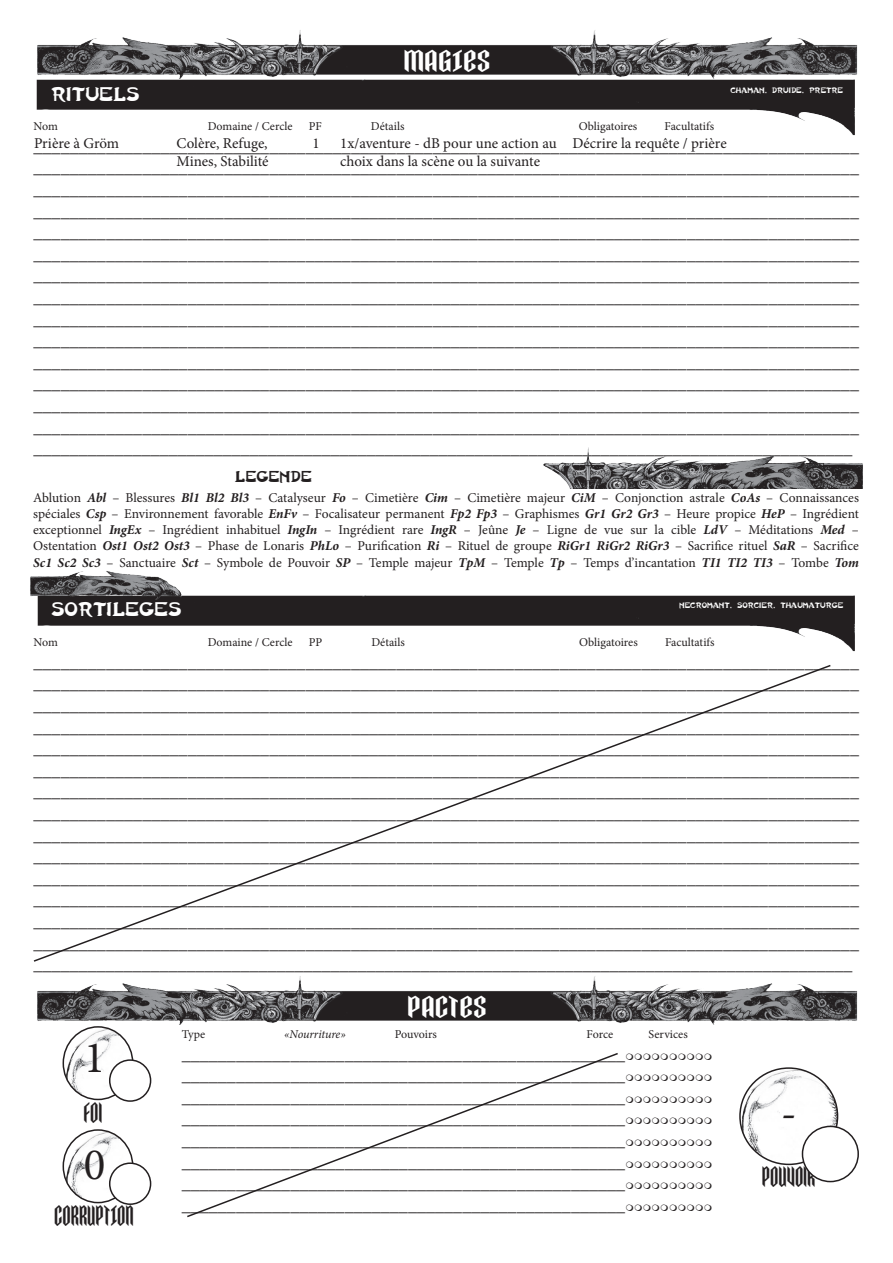
<style>
.page{position:relative;width:893px;height:1263px;background:#fff}
.page>*{position:absolute;margin:0;border:0;box-sizing:border-box;transform-origin:0 0}
.t1{font:45px "Minion Pro";color:#231f20}
.t2{font:28.8px "Saint Martyr";color:#fff;scale:1.55 1}
.t3{font:27px "Saint Martyr";color:#231f20}
.t4{font:18px/21.6px "Minion Pro";color:#231f20;text-align:justify}
.t5{font:15px/18px "Minion Pro";color:#231f20}
.t6{font:15px "Last Ninja";color:#fff}
.t7{font:13.5px/16.2px "Minion Pro";letter-spacing:-.005em;color:#231f20;text-align:justify}
.t8{font:12px "Minion Pro";color:#231f20}
.t9{font:italic 12px "Minion Pro";letter-spacing:-.015em;color:#231f20}
.t10{font:12px "Last Ninja";color:#231f20}
.t11{font:6px "Last Ninja";color:#fff}
.s1{font-weight:700;font-style:italic}
</style>
<div class="page">
<img style="left:37px;top:976px;width:821px;height:48px">
<img style="left:36px;top:30px;width:822px;height:106px">
<img style="left:37px;top:595px;width:818px;height:57px">
<img style="left:740px;top:1068px;width:97px;height:96px">
<div style="left:739px;top:1067px;width:99px;height:98px;border:2px solid #231f20;border-radius:50%"></div>
<img style="left:63px;top:1027px;width:70px;height:72px">
<div style="left:63px;top:1026px;width:70px;height:74px;border:2px solid #231f20;border-radius:50%"></div>
<div style="left:802px;top:1126px;width:56px;height:55px;background:#fff;border-radius:50%"></div>
<div style="left:802px;top:1126px;width:57px;height:56px;border:2px solid #231f20;border-radius:50%"></div>
<div style="left:110px;top:1060px;width:41px;height:41px;background:#fff;border-radius:50%"></div>
<div style="left:109px;top:1059px;width:42px;height:43px;border:2px solid #231f20;border-radius:50%"></div>
<img style="left:30px;top:571px;width:157px;height:30px">
<img style="left:543px;top:447px;width:320px;height:42px">
<img style="left:63px;top:1130px;width:70px;height:72px">
<div style="left:63px;top:1129px;width:70px;height:74px;border:2px solid #231f20;border-radius:50%"></div>
<div style="left:110px;top:1163px;width:41px;height:41px;background:#fff;border-radius:50%"></div>
<div style="left:109px;top:1162px;width:42px;height:43px;border:2px solid #231f20;border-radius:50%"></div>
<svg style="left:187px;top:1053px;width:431px;height:165px"></svg>
<svg style="left:33px;top:665px;width:798px;height:297px"></svg>
<p class="t6" style="left:51px;top:87px;width:90px">RITUELS</p>
<p class="t2" style="left:403px;top:47px;width:58px">MAGIES</p>
<p class="t11" style="left:730px;top:88px;width:114px">CHAMAN, DRUIDE, PRETRE</p>
<p class="t8" style="left:33px;top:118px;width:26px">Nom</p>
<p class="t8" style="left:208px;top:118px;width:86px">Domaine / Cercle</p>
<p class="t8" style="left:309px;top:118px;width:15px">PF</p>
<p class="t8" style="left:371px;top:118px;width:35px">Détails</p>
<p class="t8" style="left:579px;top:118px;width:60px">Obligatoires</p>
<p class="t8" style="left:665px;top:118px;width:51px">Facultatifs</p>
<p class="t4" style="left:33px;top:135px;width:827px">___________________________________________________________________________________________ ___________________________________________________________________________________________ ___________________________________________________________________________________________ ___________________________________________________________________________________________ ___________________________________________________________________________________________ ___________________________________________________________________________________________ ___________________________________________________________________________________________ ___________________________________________________________________________________________ ___________________________________________________________________________________________ ___________________________________________________________________________________________ ___________________________________________________________________________________________ ___________________________________________________________________________________________ ___________________________________________________________________________________________ ___________________________________________________________________________________________ ___________________________________________________________________________________________</p>
<p class="t5" style="left:34px;top:135px;width:87px">Prière à Gröm</p>
<p class="t5" style="left:176px;top:135px;width:94px">Colère, Refuge,<br>Mines, Stabilité</p>
<p class="t5" style="left:313px;top:135px;width:9px">1</p>
<p class="t5" style="left:340px;top:135px;width:218px">1x/aventure - dB pour une action au choix dans la scène ou la suivante</p>
<p class="t5" style="left:572px;top:135px;width:156px">Décrire la requête / prière</p>
<p class="t10" style="left:235px;top:471px;width:78px">LEGENDE</p>
<p class="t7" style="left:33px;top:489px;width:827px">Ablution <span class="s1">Abl</span> – Blessures <span class="s1">Bl1 Bl2 Bl3</span> – Catalyseur <span class="s1">Fo</span> – Cimetière <span class="s1">Cim</span> – Cimetière majeur <span class="s1">CiM</span> – Conjonction astrale <span class="s1">CoAs</span> – Connaissances spéciales <span class="s1">Csp</span> – Environnement favorable <span class="s1">EnFv</span> – Focalisateur permanent <span class="s1">Fp2 Fp3</span> – Graphismes <span class="s1">Gr1 Gr2 Gr3</span> – Heure propice <span class="s1">HeP</span> – Ingrédient exceptionnel <span class="s1">IngEx</span> – Ingrédient inhabituel <span class="s1">IngIn</span> – Ingrédient rare <span class="s1">IngR</span> – Jeûne <span class="s1">Je</span> – Ligne de vue sur la cible <span class="s1">LdV</span> – Méditations <span class="s1">Med</span> – Ostentation <span class="s1">Ost1 Ost2 Ost3</span> – Phase de Lonaris <span class="s1">PhLo</span> – Purification <span class="s1">Ri</span> – Rituel de groupe <span class="s1">RiGr1 RiGr2 RiGr3</span> – Sacrifice rituel <span class="s1">SaR</span> – Sacrifice <span class="s1">Sc1 Sc2 Sc3</span> – Sanctuaire <span class="s1">Sct</span> – Symbole de Pouvoir <span class="s1">SP</span> – Temple majeur <span class="s1">TpM</span> – Temple <span class="s1">Tp</span> – Temps d’incantation <span class="s1">TI1 TI2 TI3</span> – Tombe <span class="s1">Tom</span></p>
<p class="t11" style="left:679px;top:602px;width:165px">NECROMANT, SORCIER, THAUMATURGE</p>
<p class="t6" style="left:51px;top:602px;width:132px">SORTILEGES</p>
<p class="t8" style="left:33px;top:634px;width:26px">Nom</p>
<p class="t8" style="left:208px;top:634px;width:86px">Domaine / Cercle</p>
<p class="t8" style="left:309px;top:634px;width:15px">PP</p>
<p class="t8" style="left:371px;top:634px;width:35px">Détails</p>
<p class="t8" style="left:579px;top:634px;width:60px">Obligatoires</p>
<p class="t8" style="left:665px;top:634px;width:51px">Facultatifs</p>
<p class="t4" style="left:33px;top:651px;width:827px">___________________________________________________________________________________________ ___________________________________________________________________________________________ ___________________________________________________________________________________________ ___________________________________________________________________________________________ ___________________________________________________________________________________________ ___________________________________________________________________________________________ ___________________________________________________________________________________________ ___________________________________________________________________________________________ ___________________________________________________________________________________________ ___________________________________________________________________________________________ ___________________________________________________________________________________________ ___________________________________________________________________________________________ ___________________________________________________________________________________________ ___________________________________________________________________________________________ ___________________________________________________________________________________________</p>
<p class="t1" style="left:84px;top:1028px;width:23px">1</p>
<p class="t3" style="left:84px;top:1099px;width:21px">FOI</p>
<p class="t1" style="left:84px;top:1134px;width:23px">0</p>
<p class="t3" style="left:54px;top:1202px;width:81px">CORRUPTION</p>
<p class="t2" style="left:407px;top:993px;width:53px">PACTES</p>
<p class="t8" style="left:182px;top:1026px;width:25px">Type</p>
<p class="t9" style="left:284px;top:1026px;width:63px">«Nourriture»</p>
<p class="t8" style="left:395px;top:1026px;width:44px">Pouvoirs</p>
<p class="t8" style="left:587px;top:1026px;width:28px">Force</p>
<p class="t8" style="left:649px;top:1026px;width:41px">Services</p>
<p class="t4" style="left:182px;top:1043px;width:445px">_________________________________________________</p>
<p class="t4" style="left:182px;top:1065px;width:445px">_________________________________________________ _________________________________________________ _________________________________________________ _________________________________________________ _________________________________________________ _________________________________________________ _________________________________________________</p>
<p class="t1" style="left:781px;top:1082px;width:18px">-</p>
<p class="t3" style="left:762px;top:1164px;width:55px">POUVOIR</p>
</div>
